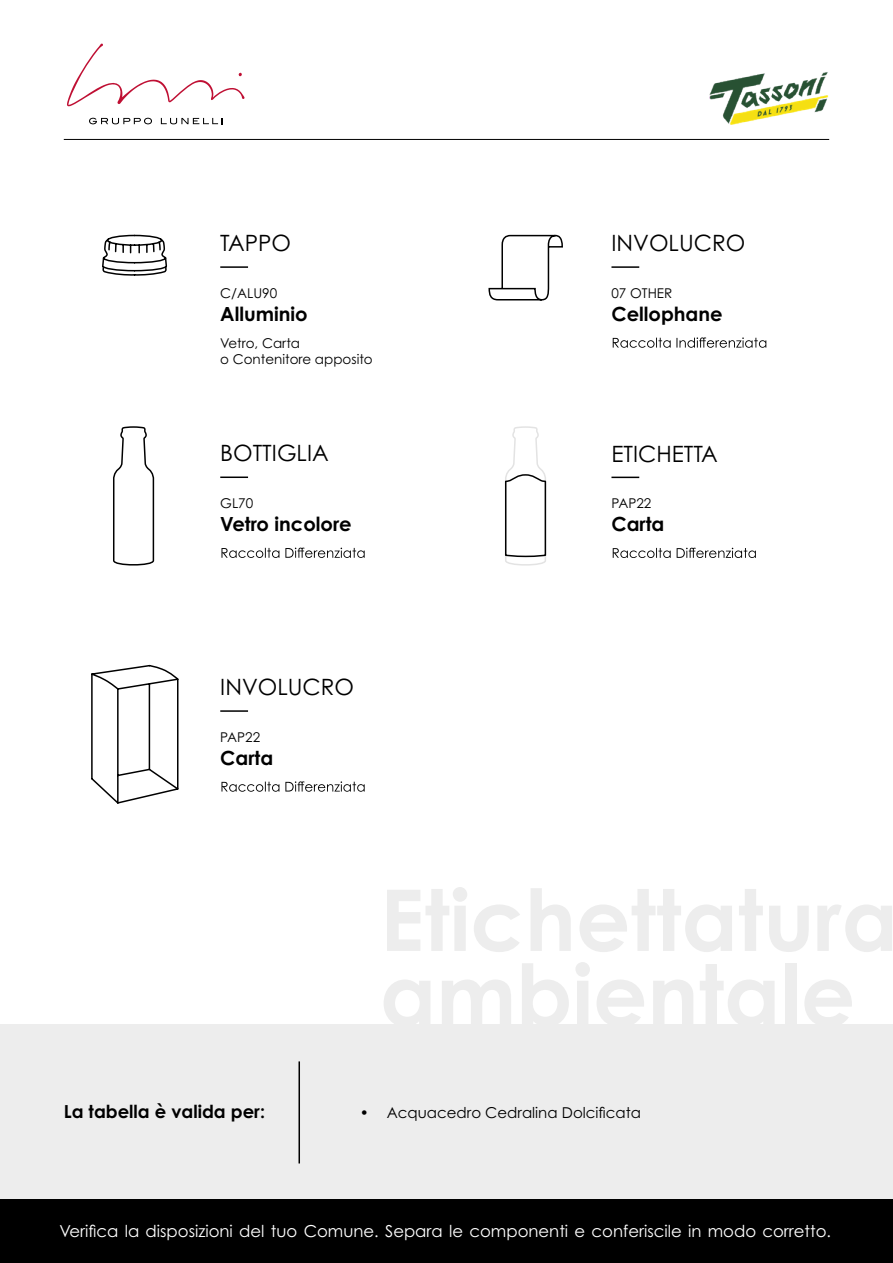
<style>
.page{position:relative;width:893px;height:1263px;background:#fff}
.page>*{position:absolute;margin:0;border:0;box-sizing:border-box;transform-origin:0 0}
.t1{font:22.5px "Century Gothic Pro";color:#000}
.t2{font:700 19.5px "Century Gothic Pro";color:#000}
.t3{font:700 18px "Century Gothic Pro";color:#000}
.t4{font:16.5px "Century Gothic Pro";color:#fff}
.t5{font:15px "Century Gothic Pro";color:#000}
.t6{font:13.5px/16.2px "Century Gothic Pro";color:#000}
</style>
<div class="page">
<div style="left:0;top:1025px;width:893px;height:238px;background:#ededed"></div>
<hr style="left:64px;top:139px;width:765px;height:1px;background:#000">
<div style="left:0;top:1199px;width:893px;height:64px;background:#000"></div>
<svg style="left:67px;top:43px;width:178px;height:63px"></svg>
<svg style="left:89px;top:118px;width:63px;height:6px"></svg>
<svg style="left:161px;top:118px;width:61px;height:6px"></svg>
<img style="left:690px;top:72px;width:140px;height:68px">
<hr style="left:298px;top:1061px;width:2px;height:102px;background:#000">
<svg style="left:488px;top:234px;width:75px;height:67px"></svg>
<svg style="left:91px;top:664px;width:88px;height:140px"></svg>
<svg style="left:221px;top:548px;width:144px;height:10px"></svg>
<svg style="left:611px;top:477px;width:28px;height:1px"></svg>
<hr style="left:220px;top:476px;width:28px;height:2px;background:#000">
<svg style="left:613px;top:337px;width:153px;height:11px"></svg>
<hr style="left:220px;top:266px;width:28px;height:2px;background:#000">
<hr style="left:611px;top:266px;width:28px;height:2px;background:#000">
<svg style="left:613px;top:548px;width:143px;height:10px"></svg>
<svg style="left:113px;top:426px;width:42px;height:140px"></svg>
<svg style="left:505px;top:426px;width:42px;height:140px"></svg>
<svg style="left:102px;top:234px;width:65px;height:42px"></svg>
<svg style="left:221px;top:781px;width:144px;height:11px"></svg>
<hr style="left:220px;top:710px;width:28px;height:2px;background:#000">
<h1 class="t1" style="left:220px;top:229px;width:72px">TAPPO</h1>
<h1 class="t1" style="left:611px;top:229px;width:135px">INVOLUCRO</h1>
<p class="t6" style="left:220px;top:285px;width:58px">C/ALU90</p>
<p class="t2" style="left:220px;top:302px;width:89px">Alluminio</p>
<p class="t6" style="left:220px;top:334px;width:154px">Vetro, Carta<br>o Contenitore apposito</p>
<p class="t6" style="left:611px;top:285px;width:62px">07 OTHER</p>
<p class="t2" style="left:611px;top:302px;width:113px">Cellophane</p>
<h1 class="t1" style="left:220px;top:440px;width:110px">BOTTIGLIA</h1>
<h1 class="t1" style="left:611px;top:440px;width:108px">ETICHETTA</h1>
<p class="t6" style="left:220px;top:495px;width:34px">GL70</p>
<p class="t2" style="left:220px;top:512px;width:133px">Vetro incolore</p>
<p class="t6" style="left:611px;top:495px;width:41px">PAP22</p>
<p class="t2" style="left:611px;top:512px;width:55px">Carta</p>
<h1 class="t1" style="left:220px;top:673px;width:135px">INVOLUCRO</h1>
<p class="t6" style="left:220px;top:729px;width:41px">PAP22</p>
<p class="t2" style="left:220px;top:746px;width:55px">Carta</p>
<p class="t3" style="left:64px;top:1100px;width:203px">La tabella è valida per:</p>
<p class="t5" style="left:360px;top:1104px;width:283px">• Acquacedro Cedralina Dolcificata</p>
<p class="t4" style="left:60px;top:1221px;width:773px">Verifica la disposizioni del tuo Comune. Separa le componenti e conferiscile in modo corretto.</p>
</div>
